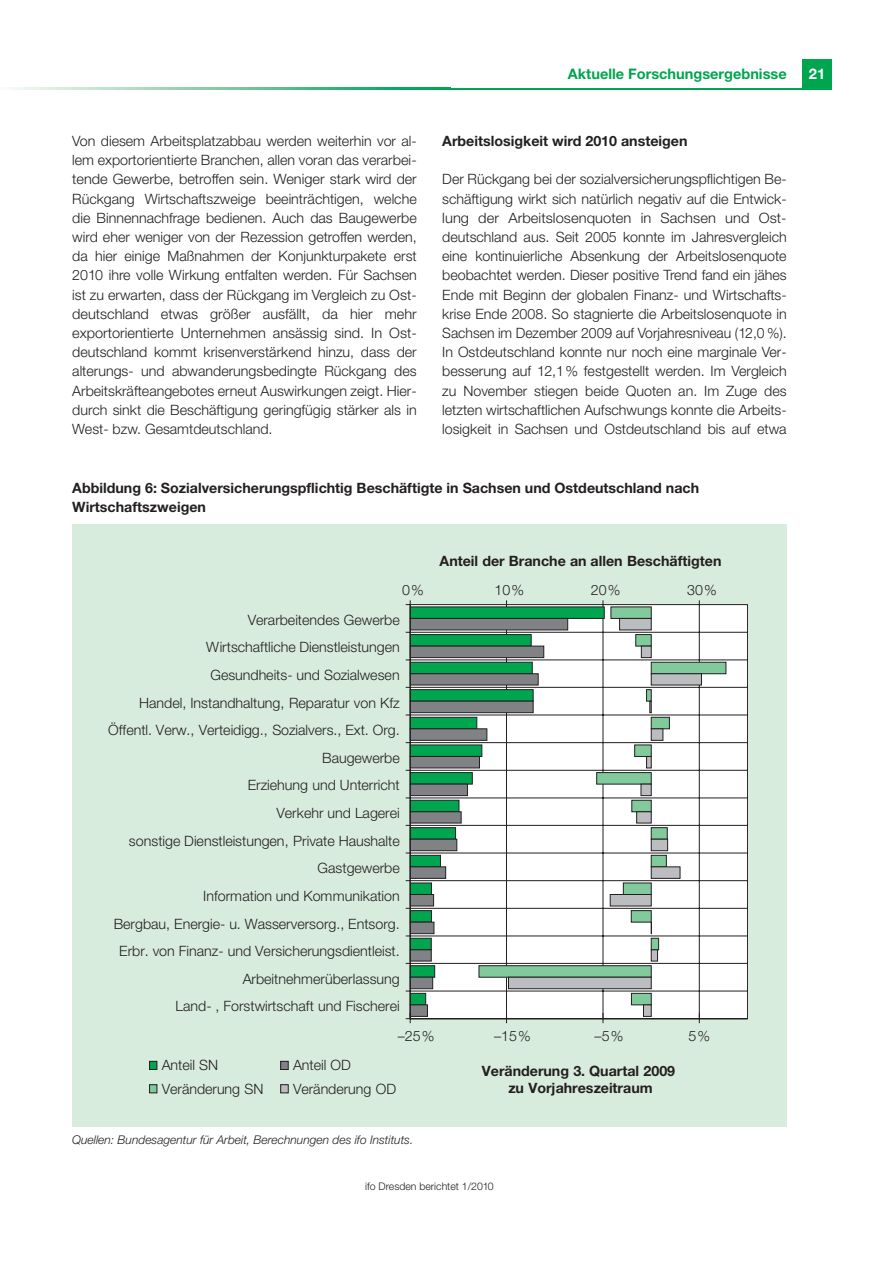
<style>
.page{position:relative;width:893px;height:1263px;background:#fff}
.page>*{position:absolute;margin:0;border:0;box-sizing:border-box;transform-origin:0 0}
.t1{font:700 14.7px "Helvetica Neue";color:#fff}
.t2{font:700 14.55px "Helvetica Neue";color:#00a54f}
.t3{font:300 14.25px/19.2px "Helvetica Neue";color:#231f20;text-align:justify}
.t4{font:700 14.25px/18.8px "Helvetica Neue";color:#231f20}
.t5{font:italic 300 12px "Helvetica Neue";color:#231f20}
.t6{font:300 10.5px "Helvetica Neue";color:#231f20}
</style>
<div class="page">
<div style="left:802px;top:60px;width:30px;height:29px;background:#00a54f"></div>
<hr style="left:448px;top:88px;width:384px;height:1px;background:#00a54f">
<svg style="left:11px;top:88px;width:437px;height:1px"></svg>
<div style="left:72px;top:524px;width:715px;height:602px;background:#d8ecdd"></div>
<svg style="left:409px;top:604px;width:339px;height:415px;background:#d7e2dc"></svg>
<svg style="left:409px;top:618px;width:99px;height:399px;background:#86ab98"></svg>
<svg style="left:478px;top:606px;width:249px;height:399px;background:#cadcd2"></svg>
<svg style="left:508px;top:618px;width:194px;height:399px;background:#dee4e1"></svg>
<hr style="left:410px;top:1018px;width:337px;height:1px;background:#231f20">
<hr style="left:410px;top:605px;width:1px;height:414px;background:#231f20">
<svg style="left:406px;top:600px;width:5px;height:5px"></svg>
<svg style="left:406px;top:1013px;width:5px;height:10px"></svg>
<div style="left:150px;top:1061px;width:7px;height:8px;background:#00a54f"></div>
<div style="left:149px;top:1061px;width:8px;height:9px;border:1px solid #231f20"></div>
<div style="left:281px;top:1061px;width:7px;height:8px;background:#808285"></div>
<div style="left:280px;top:1061px;width:9px;height:9px;border:1px solid #231f20"></div>
<div style="left:150px;top:1085px;width:7px;height:8px;background:#80ca9c"></div>
<div style="left:149px;top:1084px;width:8px;height:9px;border:1px solid #231f20"></div>
<div style="left:281px;top:1085px;width:7px;height:8px;background:#bcbdc0"></div>
<div style="left:280px;top:1084px;width:9px;height:9px;border:1px solid #231f20"></div>
<p class="t2" style="left:568px;top:68px;width:220px">Aktuelle Forschungsergebnisse</p>
<p class="t3" style="left:72px;top:133px;width:346px">Von diesem Arbeitsplatzabbau werden weiterhin vor al&shy;lem exportorientierte Branchen, allen voran das verarbei&shy;tende Gewerbe, betroffen sein. Weniger stark wird der Rückgang Wirtschaftszweige beeinträchtigen, welche die Binnennachfrage bedienen. Auch das Baugewerbe wird eher weniger von der Rezession getroffen werden, da hier einige Maßnahmen der Konjunkturpakete erst 2010 ihre volle Wirkung entfalten werden. Für Sachsen ist zu erwarten, dass der Rückgang im Vergleich zu Ost&shy;deutschland etwas größer ausfällt, da hier mehr exportorientierte Unternehmen ansässig sind. In Ost&shy;deutschland kommt krisenverstärkend hinzu, dass der alterungs- und abwanderungsbedingte Rückgang des Arbeitskräfteangebotes erneut Auswirkungen zeigt. Hier&shy;durch sinkt die Beschäftigung geringfügig stärker als in West- bzw. Gesamtdeutschland.</p>
<p class="t4" style="left:442px;top:133px;width:247px">Arbeitslosigkeit wird 2010 ansteigen</p>
<p class="t3" style="left:442px;top:171px;width:346px">Der Rückgang bei der sozialversicherungspflichtigen Be&shy;schäftigung wirkt sich natürlich negativ auf die Entwick&shy;lung der Arbeitslosenquoten in Sachsen und Ost&shy;deutschland aus. Seit 2005 konnte im Jahresvergleich eine kontinuierliche Absenkung der Arbeitslosenquote beobachtet werden. Dieser positive Trend fand ein jähes Ende mit Beginn der globalen Finanz- und Wirtschafts&shy;krise Ende 2008. So stagnierte die Arbeitslosenquote in Sachsen im Dezember 2009 auf Vorjahresniveau (12,0 %).<br>In Ostdeutschland konnte nur noch eine marginale Ver&shy;besserung auf 12,1% festgestellt werden. Im Vergleich zu November stiegen beide Quoten an. Im Zuge des letz ten wirtschaftlichen Aufschwungs konnte die Arbeits&shy;losigkeit in Sachsen und Ostdeutschland bis auf etwa</p>
<p class="t4" style="left:72px;top:480px;width:628px">Abbildung 6: Sozialversicherungspflichtig Beschäftigte in Sachsen und Ostdeutschland nach<br>Wirtschaftszweigen</p>
<p class="t4" style="left:440px;top:552px;width:283px">Anteil der Branche an allen Beschäftigten</p>
<p class="t3" style="left:402px;top:581px;width:23px">0%</p>
<p class="t3" style="left:495px;top:581px;width:31px">10%</p>
<p class="t3" style="left:591px;top:581px;width:31px">20%</p>
<p class="t3" style="left:687px;top:581px;width:31px">30%</p>
<p class="t3" style="left:108px;top:607px;width:293px;line-height:27.6px;text-align:right">Verarbeitendes Gewerbe<br>Wirtschaftliche Dienstleistungen<br>Gesundheits- und Sozialwesen<br>Handel, Instandhaltung, Reparatur von Kfz Öffentl. Verw., Verteidigg., Sozialvers., Ext. Org.<br>Baugewerbe<br>Erziehung und Unterricht<br>Verkehr und Lagerei<br>sonstige Dienstleistungen, Private Haushalte Gastgewerbe<br>Information und Kommunikation<br>Bergbau, Energie- u. Wasserversorg., Entsorg.<br>Erbr. von Finanz- und Versicherungsdientleist.<br>Arbeitnehmerüberlassung<br>Land- , Forstwirtschaft und Fischerei</p>
<p class="t3" style="left:398px;top:1028px;width:38px">–25%</p>
<p class="t3" style="left:494px;top:1028px;width:38px">–15%</p>
<p class="t3" style="left:595px;top:1028px;width:30px">–5%</p>
<p class="t3" style="left:688px;top:1028px;width:23px">5%</p>
<p class="t3" style="left:162px;top:1057px;width:58px">Anteil SN</p>
<p class="t3" style="left:293px;top:1057px;width:59px">Anteil OD</p>
<p class="t3" style="left:162px;top:1080px;width:103px">Veränderung SN</p>
<p class="t3" style="left:293px;top:1080px;width:105px">Veränderung OD</p>
<p class="t5" style="left:72px;top:1135px;width:343px">Quellen: Bundesagentur für Arbeit, Berechnungen des ifo Instituts.</p>
<p class="t4" style="left:482px;top:1063px;width:195px;line-height:17.1px;text-align:center">Veränderung 3. Quartal 2009 zu Vorjahreszeitraum</p>
<p class="t6" style="left:365px;top:1182px;width:130px">ifo Dresden berichtet 1/2010</p>
<p class="t1" style="left:809px;top:68px;width:18px">21</p>
</div>
